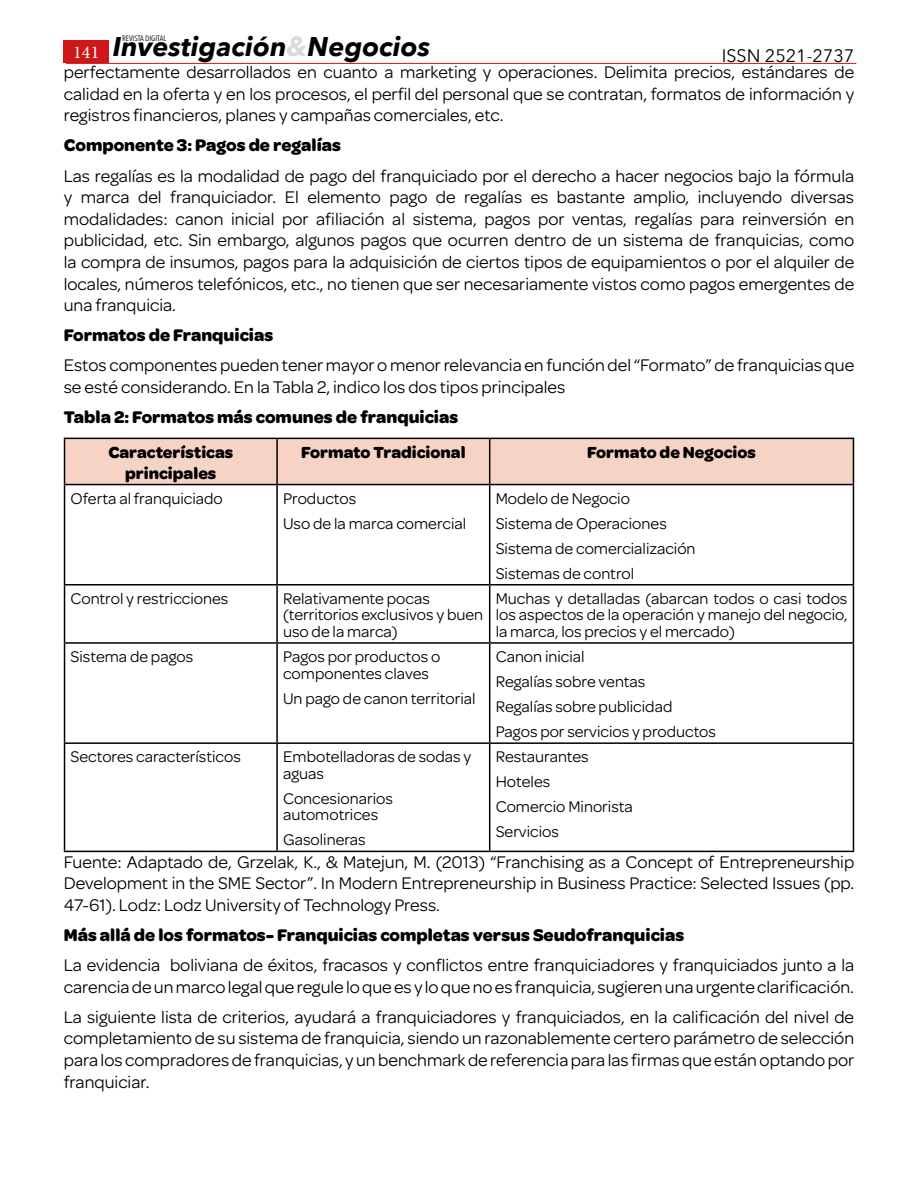
<style>
.page{position:relative;width:918px;height:1188px;background:#fff}
.page>*{position:absolute;margin:0;border:0;box-sizing:border-box;transform-origin:0 0}
.t1{font:italic 700 27px "Avenir Next";color:#000}
.t2{font:18px/21.6px "Omnes";color:#000;text-align:justify}
.t3{font:700 18px "Omnes";color:#000}
.t4{font:18px "Avenir Next";color:#000}
.t5{font:18px "Minion Pro";color:#fff}
.t6{font:700 17.1px/20.5px "Omnes";color:#000;text-align:center}
.t7{font:16.5px/25px "Omnes";color:#000}
.t8{font:7.8px "Avenir Next Condensed";color:#000}
.s1{color:#dadada}
</style>
<div class="page">
<hr style="left:66px;top:63px;width:790px;height:1px;background:#cd171a">
<div style="left:64px;top:41px;width:45px;height:22px;background:#cd171a"></div>
<div style="left:65px;top:439px;width:788px;height:45px;background:#f5d3c5"></div>
<hr style="left:64px;top:438px;width:213px;height:1px;background:#000">
<hr style="left:64px;top:439px;width:1px;height:45px;background:#000">
<hr style="left:277px;top:438px;width:213px;height:1px;background:#000">
<hr style="left:276px;top:439px;width:2px;height:45px;background:#000">
<hr style="left:490px;top:438px;width:364px;height:1px;background:#000">
<hr style="left:489px;top:439px;width:1px;height:45px;background:#000">
<hr style="left:853px;top:439px;width:1px;height:45px;background:#000">
<hr style="left:64px;top:484px;width:213px;height:1px;background:#000">
<hr style="left:64px;top:485px;width:1px;height:99px;background:#000">
<hr style="left:277px;top:484px;width:213px;height:1px;background:#000">
<hr style="left:276px;top:485px;width:2px;height:99px;background:#000">
<hr style="left:490px;top:484px;width:364px;height:1px;background:#000">
<hr style="left:489px;top:485px;width:1px;height:99px;background:#000">
<hr style="left:853px;top:485px;width:1px;height:99px;background:#000">
<hr style="left:64px;top:584px;width:213px;height:2px;background:#000">
<hr style="left:64px;top:586px;width:1px;height:56px;background:#000">
<hr style="left:277px;top:584px;width:213px;height:2px;background:#000">
<hr style="left:276px;top:586px;width:2px;height:56px;background:#000">
<hr style="left:490px;top:584px;width:364px;height:2px;background:#000">
<hr style="left:489px;top:586px;width:1px;height:56px;background:#000">
<hr style="left:853px;top:586px;width:1px;height:56px;background:#000">
<hr style="left:64px;top:642px;width:213px;height:2px;background:#000">
<hr style="left:64px;top:644px;width:1px;height:98px;background:#000">
<hr style="left:277px;top:642px;width:213px;height:2px;background:#000">
<hr style="left:276px;top:644px;width:2px;height:98px;background:#000">
<hr style="left:490px;top:642px;width:364px;height:2px;background:#000">
<hr style="left:489px;top:644px;width:1px;height:98px;background:#000">
<hr style="left:853px;top:644px;width:1px;height:98px;background:#000">
<hr style="left:64px;top:742px;width:213px;height:2px;background:#000">
<hr style="left:64px;top:744px;width:1px;height:107px;background:#000">
<hr style="left:277px;top:742px;width:213px;height:2px;background:#000">
<hr style="left:276px;top:744px;width:2px;height:107px;background:#000">
<hr style="left:490px;top:742px;width:364px;height:2px;background:#000">
<hr style="left:489px;top:744px;width:1px;height:107px;background:#000">
<hr style="left:853px;top:744px;width:1px;height:107px;background:#000">
<hr style="left:64px;top:851px;width:213px;height:1px;background:#000">
<hr style="left:277px;top:851px;width:213px;height:1px;background:#000">
<hr style="left:490px;top:851px;width:364px;height:1px;background:#000">
<p class="t8" style="left:122px;top:31px;width:46px">REVISTA DIGITAL</p>
<h1 class="t1" style="left:113px;top:23px;width:319px">Investigación<span class="s1">&amp;</span>Negocios</h1>
<p class="t5" style="left:73px;top:41px;width:28px">141</p>
<p class="t4" style="left:722px;top:40px;width:134px">ISSN 2521-2737</p>
<p class="t2" style="left:64px;top:60px;width:792px">perfectamente desarrollados en cuanto a marketing y operaciones. Delimita precios, estándares de calidad en la oferta y en los procesos, el perfil del personal que se contratan, formatos de información y registros financieros, planes y campañas comerciales, etc.</p>
<p class="t3" style="left:64px;top:132px;width:279px">Componente 3: Pagos de regalías</p>
<p class="t2" style="left:64px;top:164px;width:792px">Las regalías es la modalidad de pago del franquiciado por el derecho a hacer negocios bajo la fórmula y marca del franquiciador. El elemento pago de regalías es bastante amplio, incluyendo diversas modalidades: canon inicial por afiliación al sistema, pagos por ventas, regalías para reinversión en publicidad, etc. Sin embargo, algunos pagos que ocurren dentro de un sistema de franquicias, como la compra de insumos, pagos para la adquisición de ciertos tipos de equipamientos o por el alquiler de locales, números telefónicos, etc., no tienen que ser necesariamente vistos como pagos emergentes de una franquicia.</p>
<p class="t3" style="left:64px;top:322px;width:211px">Formatos de Franquicias</p>
<p class="t2" style="left:64px;top:354px;width:792px">Estos componentes pueden tener mayor o menor relevancia en función del “Formato” de franquicias que se esté considerando. En la Tabla 2, indico los dos tipos principales</p>
<p class="t3" style="left:64px;top:404px;width:396px">Tabla 2: Formatos más comunes de franquicias</p>
<p class="t6" style="left:108px;top:441px;width:126px">Características principales</p>
<p class="t6" style="left:301px;top:441px;width:166px">Formato Tradicional</p>
<p class="t6" style="left:587px;top:441px;width:170px">Formato de Negocios</p>
<p class="t7" style="left:71px;top:485px;width:154px">Oferta al franquiciado</p>
<p class="t7" style="left:283px;top:485px;width:185px">Productos<br>Uso de la marca comercial</p>
<p class="t7" style="left:496px;top:485px;width:201px">Modelo de Negocio<br>Sistema de Operaciones<br>Sistema de comercialización<br>Sistemas de control</p>
<p class="t7" style="left:71px;top:585px;width:159px">Control y restricciones</p>
<p class="t7" style="left:283px;top:589px;width:202px;line-height:16.5px">Relativamente pocas (territorios exclusivos y buen uso de la marca)</p>
<p class="t7" style="left:496px;top:589px;width:353px;line-height:16.5px;text-align:justify">Muchas y detalladas (abarcan todos o casi todos los aspectos de la operación y manejo del negocio, la marca, los precios y el mercado)</p>
<p class="t7" style="left:71px;top:643px;width:124px">Sistema de pagos</p>
<p class="t7" style="left:283px;top:647px;width:159px;line-height:16.5px">Pagos por productos o componentes claves</p>
<p class="t7" style="left:283px;top:685px;width:194px">Un pago de canon territorial</p>
<p class="t7" style="left:496px;top:643px;width:222px">Canon inicial<br>Regalías sobre ventas<br>Regalías sobre publicidad<br>Pagos por servicios y productos</p>
<p class="t7" style="left:71px;top:743px;width:172px">Sectores característicos</p>
<p class="t7" style="left:283px;top:748px;width:190px;line-height:16.5px">Embotelladoras de sodas y aguas</p>
<p class="t7" style="left:283px;top:789px;width:111px;line-height:16.5px">Concesionarios automotrices</p>
<p class="t7" style="left:283px;top:826px;width:84px">Gasolineras</p>
<p class="t7" style="left:496px;top:743px;width:139px">Restaurantes<br>Hoteles<br>Comercio Minorista<br>Servicios</p>
<p class="t2" style="left:64px;top:850px;width:792px">Fuente: Adaptado de, Grzelak, K., &amp; Matejun, M. (2013) “Franchising as a Concept of Entrepreneurship Development in the SME Sector”. In Modern Entrepreneurship in Business Practice: Selected Issues (pp.<br>47-61). Lodz: Lodz University of Technology Press.</p>
<p class="t3" style="left:64px;top:922px;width:622px">Más allá de los formatos- Franquicias completas versus Seudofranquicias</p>
<p class="t2" style="left:64px;top:953px;width:792px">La evidencia boliviana de éxitos, fracasos y conflictos entre franquiciadores y franquiciados junto a la carencia de un marco legal que regule lo que es y lo que no es franquicia, sugieren una urgente clarificación.</p>
<p class="t2" style="left:64px;top:1005px;width:792px">La siguiente lista de criterios, ayudará a franquiciadores y franquiciados, en la calificación del nivel de completamiento de su sistema de franquicia, siendo un razonablemente certero parámetro de selección para los compradores de franquicias, y un benchmark de referencia para las firmas que están optando por franquiciar.</p>
</div>
